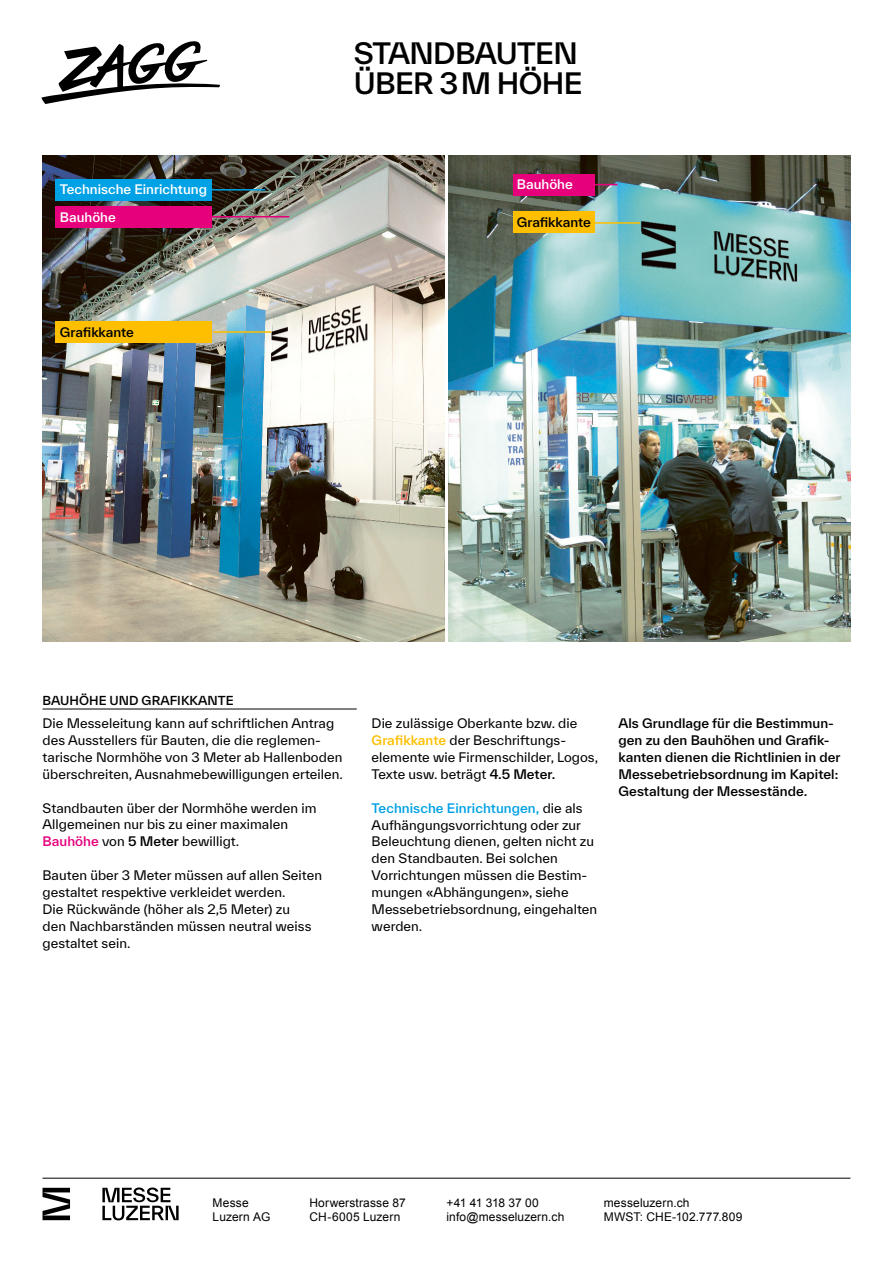
<style>
.page{position:relative;width:893px;height:1263px;background:#fff}
.page>*{position:absolute;margin:0;border:0;box-sizing:border-box;transform-origin:0 0}
.t1{font:500 28.5px/30.3px "TWK Everett";letter-spacing:-.02em;color:#000}
.t2{font:12.75px/17px "TWK Everett";letter-spacing:.005em;color:#000}
.t3{font:500 12.75px/17px "TWK Everett";letter-spacing:.005em;color:#000}
.t4{font:500 12.75px "TWK Everett";color:#fff}
.t5{font:12px/14.2px "Arial";letter-spacing:.01em;color:#000}
.t6{font:500 12px "TWK Everett";letter-spacing:.005em;color:#000}
.s1{font-weight:500;color:#e6007c}
.s2{font-weight:500}
.s3{font-weight:500;color:#fdbf00}
.s4{font-weight:500;color:#00a1e5}
</style>
<div class="page">
<hr style="left:43px;top:709px;width:314px;height:1px;background:#000">
<svg style="left:41px;top:41px;width:179px;height:63px"></svg>
<hr style="left:43px;top:1178px;width:807px;height:1px;background:#000">
<svg style="left:102px;top:1187px;width:77px;height:33px"></svg>
<svg style="left:43px;top:1188px;width:27px;height:32px"></svg>
<img style="left:449px;top:156px;width:401px;height:486px">
<img style="left:43px;top:156px;width:401px;height:486px">
<div style="left:513px;top:174px;width:81px;height:21px;background:#e6007c"></div>
<div style="left:513px;top:212px;width:81px;height:21px;background:#fdbf00"></div>
<hr style="left:213px;top:331px;width:58px;height:2px;background:#fdbf00">
<hr style="left:210px;top:216px;width:79px;height:1px;background:#e6007c">
<hr style="left:210px;top:189px;width:55px;height:2px;background:#00a1e5">
<div style="left:56px;top:207px;width:156px;height:21px;background:#e6007c"></div>
<div style="left:56px;top:321px;width:156px;height:22px;background:#fdbf00"></div>
<div style="left:56px;top:179px;width:156px;height:21px;background:#00a1e5"></div>
<svg style="left:594px;top:184px;width:23px;height:1px"></svg>
<hr style="left:594px;top:222px;width:46px;height:2px;background:#fdbf00">
<p class="t4" style="left:60px;top:181px;width:149px">Technische Einrichtung</p>
<p class="t4" style="left:60px;top:208px;width:57px">Bauhöhe</p>
<p class="t3" style="left:60px;top:323px;width:76px">Grafikkante</p>
<h1 class="t1" style="left:354px;top:38px;width:230px">STANDBAUTEN<br>ÜBER 3 M HÖHE</h1>
<p class="t4" style="left:517px;top:176px;width:57px">Bauhöhe</p>
<p class="t3" style="left:517px;top:213px;width:76px">Grafikkante</p>
<p class="t6" style="left:43px;top:691px;width:193px">BAUHÖHE UND GRAFIKKANTE</p>
<p class="t2" style="left:43px;top:715px;width:302px">Die Messeleitung kann auf schriftlichen Antrag des Ausstellers für Bauten, die die reglemen&shy;tarische Normhöhe von 3 Meter ab Hallenboden überschreiten, Ausnahmebewilligungen erteilen.</p>
<p class="t2" style="left:43px;top:799px;width:275px">Standbauten über der Normhöhe werden im<br>Allgemeinen nur bis zu einer maximalen<br><span class="s1">Bauhöhe</span> von <span class="s2">5 Meter</span> bewilligt.</p>
<p class="t2" style="left:43px;top:867px;width:281px">Bauten über 3 Meter müssen auf allen Seiten gestaltet respektive verkleidet werden.<br>Die Rückwände (höher als 2,5 Meter) zu<br>den Nachbarständen müssen neutral weiss gestaltet sein.</p>
<p class="t2" style="left:372px;top:715px;width:228px">Die zulässige Oberkante bzw. die <span class="s3">Grafikkante</span> der Beschriftungs&shy;elemente wie Firmenschilder, Logos, Texte usw. beträgt <span class="s2">4.5 Meter.</span></p>
<p class="t2" style="left:372px;top:799px;width:227px"><span class="s4">Technische Einrichtungen,</span> die als<br>Aufhängungsvorrichtung oder zur<br>Beleuchtung dienen, gelten nicht zu den Standbauten. Bei solchen<br>Vorrichtungen müssen die Bestim&shy;mungen «Abhängungen», siehe<br>Messebetriebsordnung, eingehalten werden.</p>
<p class="t3" style="left:618px;top:715px;width:224px">Als Grundlage für die Bestimmun&shy;gen zu den Bauhöhen und Grafik&shy;kanten dienen die Richtlinien in der Messebetriebsordnung im Kapitel:<br>Gestaltung der Messestände.</p>
<p class="t5" style="left:213px;top:1195px;width:59px">Messe<br>Luzern AG</p>
<p class="t5" style="left:309px;top:1195px;width:98px">Horwerstrasse 87<br>CH-6005 Luzern</p>
<p class="t5" style="left:446px;top:1195px;width:119px">+41 41 318 37 00 info@messeluzern.ch</p>
<p class="t5" style="left:604px;top:1195px;width:140px">messeluzern.ch<br>MWST: CHE-102.777.809</p>
</div>
